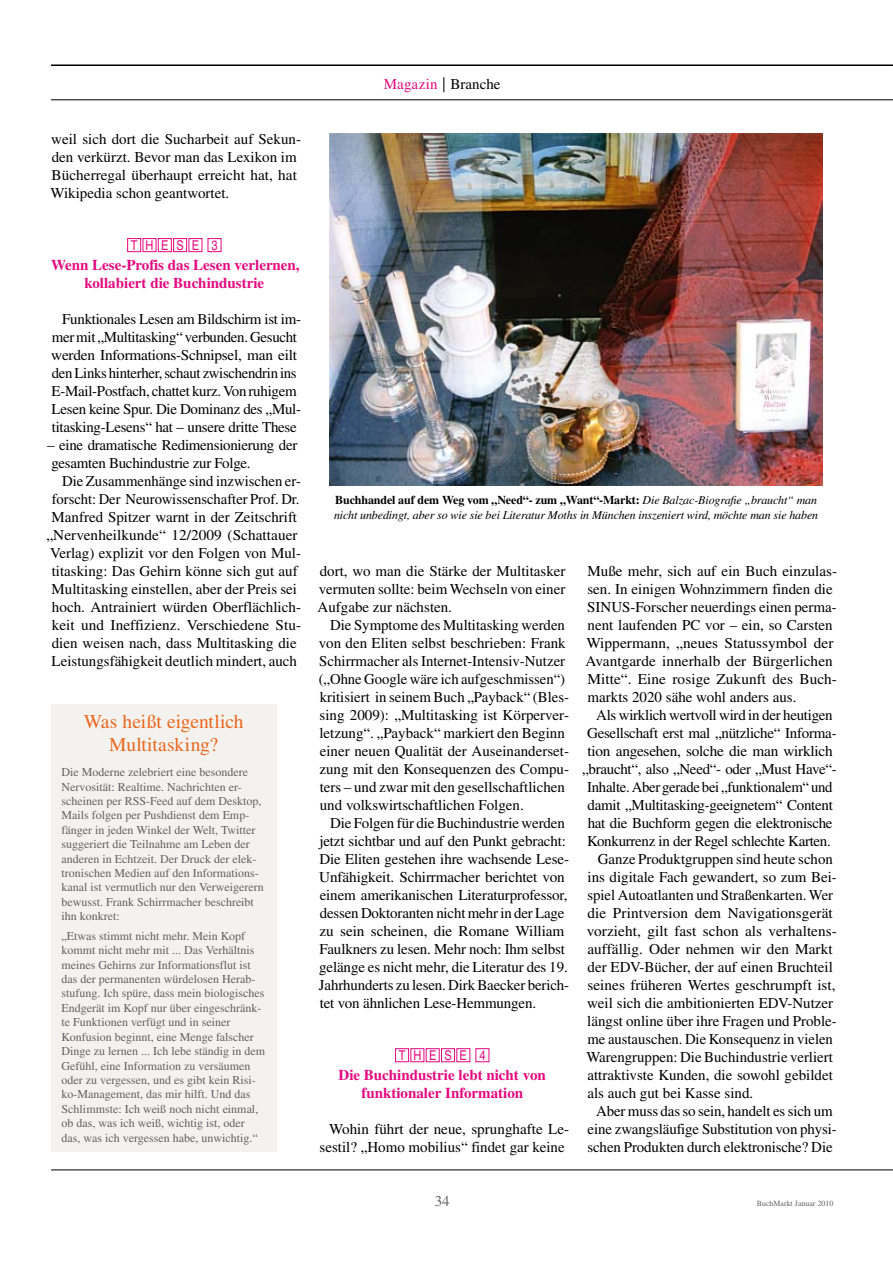
<style>
.page{position:relative;width:893px;height:1263px;background:#fff}
.page>*{position:absolute;margin:0;border:0;box-sizing:border-box;transform-origin:0 0}
.t1{font:19.5px/23.4px "Times";letter-spacing:-.005em;color:#ea671e;text-align:center}
.t2{font:15px/18px "Times";color:#000}
.t3{font:15px/18px "Times";letter-spacing:-.02em;color:#000}
.t4{font:700 15px/18px "Times";color:#e4087f;text-align:center}
.t5{font:15px "Times";color:#616264}
.t6{font:condensed 13.5px "Helvetica";letter-spacing:.59em;color:#e4087f}
.t7{font:12px/14.4px "Times";color:#616264}
.t8{font:italic 12px/15px "Times";letter-spacing:-.01em;color:#000}
.t9{font:7.8px "Times";color:#616264}
.s1{color:#e4087f}
.s2{font-weight:700;font-style:normal}
</style>
<div class="page">
<hr style="left:51px;top:1170px;width:842px;height:1px;background:#000">
<hr style="left:51px;top:100px;width:842px;height:1px;background:#000">
<hr style="left:51px;top:64px;width:842px;height:2px;background:#000">
<div style="left:127px;top:238px;width:14px;height:14px;border:1px solid #e4087f"></div>
<div style="left:143px;top:238px;width:13px;height:14px;border:1px solid #e4087f"></div>
<div style="left:158px;top:238px;width:14px;height:14px;border:1px solid #e4087f"></div>
<div style="left:173px;top:238px;width:14px;height:14px;border:1px solid #e4087f"></div>
<div style="left:189px;top:238px;width:13px;height:14px;border:1px solid #e4087f"></div>
<div style="left:208px;top:238px;width:13px;height:14px;border:1px solid #e4087f"></div>
<div style="left:395px;top:1048px;width:14px;height:14px;border:1px solid #e4087f"></div>
<div style="left:410px;top:1048px;width:14px;height:14px;border:1px solid #e4087f"></div>
<div style="left:426px;top:1048px;width:14px;height:14px;border:1px solid #e4087f"></div>
<div style="left:441px;top:1048px;width:14px;height:14px;border:1px solid #e4087f"></div>
<div style="left:456px;top:1048px;width:14px;height:14px;border:1px solid #e4087f"></div>
<div style="left:475px;top:1048px;width:14px;height:14px;border:1px solid #e4087f"></div>
<div style="left:51px;top:704px;width:225px;height:448px;background:#f4f2ef"></div>
<img style="left:330px;top:134px;width:493px;height:351px">
<p class="t2" style="left:51px;top:130px;width:252px">weil sich dort die Sucharbeit auf Sekun&shy;den verkürzt. Bevor man das Lexikon im Bücherregal überhaupt erreicht hat, hat Wikipedia schon geantwortet.</p>
<p class="t6" style="left:131px;top:238px;width:88px">THESE 3</p>
<p class="t4" style="left:51px;top:256px;width:250px">Wenn Lese-Profis das Lesen verlernen, kollabiert die Buchindustrie</p>
<p class="t3" style="left:51px;top:310px;width:251px;text-indent:11px">Funktionales Lesen am Bildschirm ist im&shy;mer mit „Multitasking“ verbunden. Gesucht werden Informations-Schnipsel, man eilt den Links hinterher, schaut zwischendrin ins E-Mail-Postfach, chattet kurz. Von ruhigem Lesen keine Spur. Die Dominanz des „Mul&shy;titasking-Lesens“ hat – unsere dritte These</p>
<p class="t3" style="left:47px;top:436px;width:252px">– eine dramatische Redimensionierung der gesamten Buchindustrie zur Folge.</p>
<p class="t2" style="left:46px;top:472px;width:256px;text-align:right">Die Zusammenhänge sind inzwischen er&shy;forscht: Der Neurowissenschafter Prof. Dr.<br>Manfred Spitzer warnt in der Zeitschrift „Nervenheilkunde“ 12/2009 (Schattauer Verlag) explizit vor den Folgen von Mul&shy;titasking: Das Gehirn könne sich gut auf Multitasking einstellen, aber der Preis sei hoch. Antrainiert würden Oberflächlich&shy;keit und Ineffizienz. Verschiedene Stu&shy;dien weisen nach, dass Multitasking die Leistungsfähigkeit deutlich mindert, auch</p>
<h1 class="t1" style="left:84px;top:709px;width:161px">Was heißt eigentlich<br>Multitasking?</h1>
<p class="t7" style="left:62px;top:765px;width:204px">Die Moderne zelebriert eine besondere Nervosität: Realtime. Nachrichten er&shy;scheinen per RSS-Feed auf dem Desktop, Mails folgen per Pushdienst dem Emp&shy;fänger in jeden Winkel der Welt, Twitter suggeriert die Teilnahme am Leben der anderen in Echtzeit. Der Druck der elek&shy;tronischen Medien auf den Informations&shy;kanal ist vermutlich nur den Verweigerern bewusst. Frank Schirrmacher beschreibt ihn konkret:</p>
<p class="t7" style="left:62px;top:928px;width:205px">„Etwas stimmt nicht mehr. Mein Kopf kommt nicht mehr mit ... Das Verhältnis meines Gehirns zur Informationsflut ist das der permanenten würdelosen Herab&shy;stufung. Ich spüre, dass mein biologisches Endgerät im Kopf nur über eingeschränk&shy;te Funktionen verfügt und in seiner Konfusion beginnt, eine Menge falscher Dinge zu lernen ... Ich lebe ständig in dem Gefühl, eine Information zu versäumen oder zu vergessen, und es gibt kein Risi&shy;ko-Management, das mir hilft. Und das Schlimmste: Ich weiß noch nicht einmal, ob das, was ich weiß, wichtig ist, oder das, was ich vergessen habe, unwichtig.“</p>
<p class="t2" style="left:384px;top:75px;width:118px"><span class="s1">Magazin</span> | Branche</p>
<p class="t8" style="left:334px;top:492px;width:486px"><span class="s2">Buchhandel auf dem Weg vom „Need“- zum „Want“-Markt:</span> Die Balzac-Biografie „braucht“ man nicht unbedingt, aber so wie sie bei Literatur Moths in München inszeniert wird, möchte man sie haben</p>
<p class="t2" style="left:318px;top:562px;width:249px;text-align:justify">dort, wo man die Stärke der Multitasker vermuten sollte: beim Wechseln von einer Aufgabe zur nächsten.</p>
<p class="t2" style="left:319px;top:616px;width:252px;text-indent:11px">Die Symptome des Multitasking werden von den Eliten selbst beschrieben: Frank Schirrmacher als Internet-Intensiv-Nutzer („Ohne Google wäre ich aufgeschmissen“) kritisiert in seinem Buch „Payback“ (Bles&shy;sing 2009): „Multitasking ist Körperver&shy;letzung“. „Payback“ markiert den Beginn einer neuen Qualität der Auseinanderset&shy;zung mit den Konsequenzen des Compu&shy;ters – und zwar mit den gesellschaftlichen und volkswirtschaftlichen Folgen.</p>
<p class="t2" style="left:319px;top:814px;width:252px;text-indent:11px">Die Folgen für die Buchindustrie werden jetzt sichtbar und auf den Punkt gebracht:<br>Die Eliten gestehen ihre wachsende Lese-Unfähigkeit. Schirrmacher berichtet von einem amerikanischen Literaturprofessor, dessen Doktoranten nicht mehr in der Lage zu sein scheinen, die Romane William Faulkners zu lesen. Mehr noch: Ihm selbst gelänge es nicht mehr, die Literatur des 19.<br>Jahrhunderts zu lesen. Dirk Baecker berich&shy;tet von ähnlichen Lese-Hemmungen.</p>
<p class="t6" style="left:399px;top:1048px;width:88px">THESE 4</p>
<p class="t4" style="left:338px;top:1066px;width:209px">Die Buchindustrie lebt nicht von funktionaler Information</p>
<p class="t2" style="left:320px;top:1120px;width:251px;text-align:right">Wohin führt der neue, sprunghafte Le&shy;sestil? „Homo mobilius“ findet gar keine</p>
<p class="t2" style="left:585px;top:562px;width:253px">Muße mehr, sich auf ein Buch einzulas&shy;sen. In einigen Wohnzimmern finden die SINUS-Forscher neuerdings einen perma&shy;nent laufenden PC vor – ein, so Carsten Wippermann, „neues Statussymbol der Avantgarde innerhalb der Bürgerlichen Mitte“. Eine rosige Zukunft des Buch&shy;markts 2020 sähe wohl anders aus.</p>
<p class="t3" style="left:596px;top:706px;width:238px">Als wirklich wertvoll wird in der heutigen</p>
<p class="t3" style="left:587px;top:724px;width:251px">Gesellschaft erst mal „nützliche“ Informa-</p>
<p class="t2" style="left:588px;top:742px;width:247px">tion angesehen, solche die man wirklich</p>
<p class="t3" style="left:582px;top:760px;width:256px">„braucht“, also „Need“- oder „Must Have“-</p>
<p class="t3" style="left:587px;top:778px;width:247px">Inhalte. Aber gerade bei „funktionalem“ und</p>
<p class="t3" style="left:588px;top:796px;width:247px">damit „Multitasking-geeignetem“ Content</p>
<p class="t3" style="left:588px;top:814px;width:246px">hat die Buchform gegen die elektronische</p>
<p class="t3" style="left:587px;top:832px;width:245px">Konkurrenz in der Regel schlechte Karten.</p>
<p class="t2" style="left:598px;top:850px;width:237px">Ganze Produktgruppen sind heute schon</p>
<p class="t2" style="left:588px;top:868px;width:251px">ins digitale Fach gewandert, so zum Bei-</p>
<p class="t2" style="left:587px;top:886px;width:247px">spiel Autoatlanten und Straßenkarten. Wer</p>
<p class="t2" style="left:588px;top:904px;width:247px">die Printversion dem Navigationsgerät</p>
<p class="t2" style="left:587px;top:922px;width:252px">vorzieht, gilt fast schon als verhaltens-</p>
<p class="t2" style="left:587px;top:940px;width:247px">auffällig. Oder nehmen wir den Markt</p>
<p class="t2" style="left:588px;top:958px;width:247px">der EDV-Bücher, der auf einen Bruchteil</p>
<p class="t2" style="left:587px;top:976px;width:250px">seines früheren Wertes geschrumpft ist,</p>
<p class="t2" style="left:587px;top:994px;width:248px">weil sich die ambitionierten EDV-Nutzer</p>
<p class="t2" style="left:587px;top:1012px;width:251px">längst online über ihre Fragen und Proble-</p>
<p class="t2" style="left:588px;top:1030px;width:247px">me austauschen. Die Konsequenz in vielen</p>
<p class="t2" style="left:586px;top:1048px;width:248px">Warengruppen: Die Buchindustrie verliert</p>
<p class="t2" style="left:587px;top:1066px;width:247px">attraktivste Kunden, die sowohl gebildet</p>
<p class="t2" style="left:587px;top:1084px;width:167px">als auch gut bei Kasse sind.</p>
<p class="t2" style="left:596px;top:1102px;width:238px">Aber muss das so sein, handelt es sich um</p>
<p class="t2" style="left:588px;top:1120px;width:251px">eine zwangsläufige Substitution von physi-</p>
<p class="t2" style="left:587px;top:1138px;width:247px">schen Produkten durch elektronische? Die</p>
<p class="t5" style="left:435px;top:1193px;width:16px">34</p>
<p class="t9" style="left:757px;top:1199px;width:78px">BuchMarkt Januar 2010</p>
</div>
